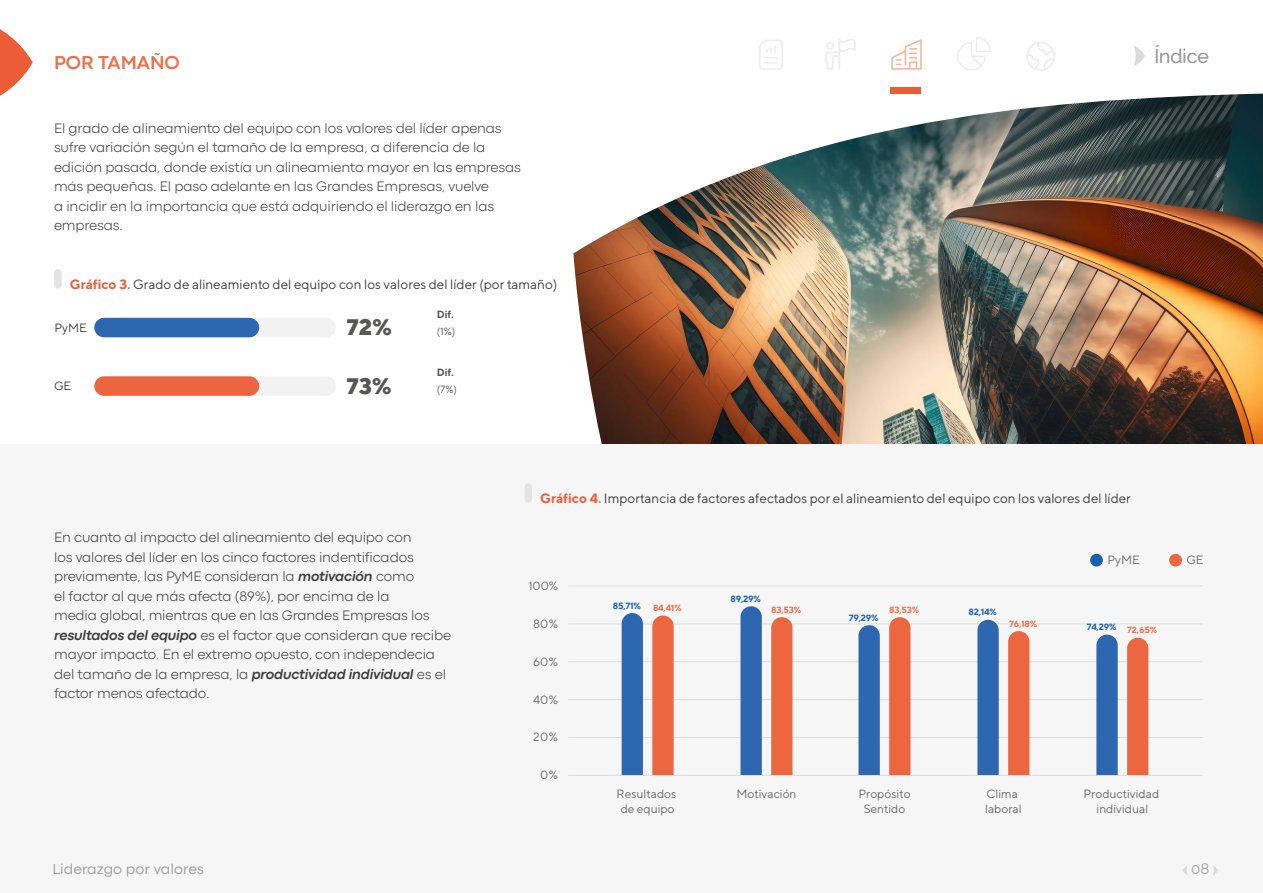
<style>
.page{position:relative;width:1263px;height:893px;background:#fff}
.page>*{position:absolute;margin:0;border:0;box-sizing:border-box;transform-origin:0 0}
.t1{font:800 22.5px "TT Norms";color:#575756}
.t2{font:700 19.5px "Codec Pro";color:#ee6f49}
.t3{font:19.5px "Raleway";color:#9d9d9c}
.t4{font:15px "Codec Pro News";color:#9d9d9c}
.t5{font:15px "Raleway";color:#9d9d9c}
.t6{font:300 14.25px/19.5px "Codec Pro";letter-spacing:-.01em;color:#3c3c3b}
.t7{font:13.5px "TT Norms";color:#3c3c3b}
.t8{font:12px/14.4px "TT Norms";color:#676767;text-align:center}
.t9{font:12px "TT Norms";color:#3c3c3b}
.t10{font:10.5px "TT Norms";color:#575756}
.t11{font:700 10.5px "TT Norms";color:#575756}
.t12{font:700 9px "TT Norms";letter-spacing:-.025em;color:#1961ac}
.t13{font:700 9px "TT Norms";letter-spacing:-.025em;color:#ee6f49}
.s1{font-weight:700;color:#eb5c37}
.s2{font-weight:700;font-style:italic}
.s3{color:#ee6f49}
</style>
<div class="page">
<svg style="left:1026px;top:42px;width:29px;height:29px"></svg>
<img style="left:573px;top:94px;width:690px;height:350px">
<svg style="left:825px;top:38px;width:31px;height:31px"></svg>
<div style="left:0;top:445px;width:1263px;height:448px;background:#f6f6f6"></div>
<svg style="left:1213px;top:866px;width:5px;height:9px"></svg>
<svg style="left:1182px;top:866px;width:6px;height:9px"></svg>
<svg style="left:891px;top:39px;width:31px;height:31px"></svg>
<svg style="left:957px;top:37px;width:34px;height:34px"></svg>
<svg style="left:759px;top:40px;width:24px;height:30px"></svg>
<div style="left:891px;top:87px;width:30px;height:7px;background:#eb5c37"></div>
<svg style="left:1134px;top:46px;width:11px;height:20px"></svg>
<svg style="left:0;top:29px;width:33px;height:67px"></svg>
<div style="left:54px;top:273px;width:8px;height:12px;background:#e3e3e3"></div>
<hr style="left:568px;top:737px;width:635px;height:1px;background:#dcdcdc">
<hr style="left:568px;top:661px;width:635px;height:1px;background:#dcdcdc">
<hr style="left:568px;top:699px;width:635px;height:1px;background:#dcdcdc">
<hr style="left:568px;top:623px;width:635px;height:1px;background:#dcdcdc">
<hr style="left:568px;top:586px;width:635px;height:1px;background:#dcdcdc">
<hr style="left:568px;top:775px;width:635px;height:1px;background:#dcdcdc">
<div style="left:622px;top:613px;width:21px;height:162px;background:#2c67b0"></div>
<svg style="left:652px;top:615px;width:22px;height:160px;background:#ec6d48"></svg>
<svg style="left:740px;top:606px;width:22px;height:169px;background:#356db3"></svg>
<div style="left:771px;top:617px;width:21px;height:158px;background:#ec6640"></div>
<svg style="left:858px;top:625px;width:22px;height:150px;background:#356db3"></svg>
<div style="left:889px;top:617px;width:21px;height:158px;background:#ec6640"></div>
<svg style="left:977px;top:620px;width:22px;height:155px;background:#356db3"></svg>
<div style="left:1008px;top:631px;width:21px;height:144px;background:#ec6640"></div>
<svg style="left:1096px;top:635px;width:22px;height:140px;background:#356db3"></svg>
<div style="left:1127px;top:638px;width:21px;height:137px;background:#ec6640"></div>
<div style="left:1090px;top:554px;width:13px;height:13px;background:#1961ac;border-radius:50%"></div>
<div style="left:1169px;top:554px;width:13px;height:13px;background:#ec6640;border-radius:50%"></div>
<div style="left:524px;top:487px;width:8px;height:12px;background:#e3e3e3"></div>
<div style="left:104px;top:318px;width:222px;height:19px;background:#f2f2f2"></div>
<div style="left:104px;top:376px;width:222px;height:20px;background:#f2f2f2"></div>
<div style="left:94px;top:318px;width:165px;height:19px;background:#2c67b0;border-radius:10px"></div>
<div style="left:94px;top:376px;width:165px;height:20px;background:#ec6540;border-radius:10px"></div>
<h2 class="t2" style="left:54px;top:51px;width:127px">POR TAMAÑO</h2>
<h2 class="t3" style="left:1154px;top:45px;width:56px">Índice</h2>
<p class="t6" style="left:54px;top:118px;width:468px">El grado de alineamiento del equipo con los valores del líder apenas sufre variación según el tamaño de la empresa, a diferencia de la edición pasada, donde existía un alineamiento mayor en las empresas más pequeñas. El paso adelante en las Grandes Empresas, vuelve<br>a incidir en la importancia que está adquiriendo el liderazgo en las empresas.</p>
<p class="t7" style="left:70px;top:276px;width:489px"><span class="s1">Gráfico 3.</span> Grado de alineamiento del equipo con los valores del líder (por tamaño)</p>
<p class="t9" style="left:54px;top:320px;width:34px">PyME</p>
<p class="t9" style="left:54px;top:379px;width:19px">GE</p>
<h1 class="t1" style="left:346px;top:313px;width:47px">72%</h1>
<h1 class="t1" style="left:346px;top:372px;width:47px">73%</h1>
<p class="t11" style="left:437px;top:308px;width:18px">Dif.</p>
<p class="t10" style="left:437px;top:325px;width:20px">(1%)</p>
<p class="t11" style="left:437px;top:366px;width:18px">Dif.</p>
<p class="t10" style="left:437px;top:383px;width:22px">(7%)</p>
<p class="t6" style="left:54px;top:527px;width:399px">En cuanto al impacto del alineamiento del equipo con<br>los valores del líder en los cinco factores indentificados previamente, las PyME consideran la <span class="s2">motivación</span> como<br>el factor al que más afecta (89%), por encima de la<br>media global, mientras que en las Grandes Empresas los <span class="s2">resultados del equipo</span> es el factor que consideran que recibe mayor impacto. En el extremo opuesto, con independecia del tamaño de la empresa, la <span class="s2">productividad individual</span> es el factor menos afectado.</p>
<p class="t4" style="left:52px;top:860px;width:153px">Liderazgo por valores</p>
<p class="t7" style="left:540px;top:490px;width:592px"><span class="s1">Gráfico 4.</span> Importancia de factores afectados por el alineamiento del equipo con los valores del líder</p>
<p class="t8" style="left:528px;top:578px;width:31px">100%</p>
<p class="t8" style="left:533px;top:616px;width:26px">80%</p>
<p class="t8" style="left:533px;top:654px;width:26px">60%</p>
<p class="t8" style="left:533px;top:692px;width:26px">40%</p>
<p class="t8" style="left:533px;top:730px;width:26px">20%</p>
<p class="t8" style="left:540px;top:768px;width:19px">0%</p>
<p class="t12" style="left:613px;top:600px;width:30px">85,71%</p>
<p class="t13" style="left:653px;top:602px;width:30px">84,41%</p>
<p class="t12" style="left:730px;top:593px;width:32px">89,29%</p>
<p class="t13" style="left:771px;top:604px;width:31px">83,53%</p>
<p class="t8" style="left:1107px;top:553px;width:34px">PyME</p>
<p class="t8" style="left:1186px;top:553px;width:19px">GE</p>
<p class="t12" style="left:849px;top:612px;width:31px">79,29%</p>
<p class="t13" style="left:889px;top:604px;width:31px">83,53%</p>
<p class="t12" style="left:968px;top:606px;width:30px">82,14%</p>
<p class="t13" style="left:1009px;top:618px;width:30px">76,18%</p>
<p class="t12" style="left:1087px;top:621px;width:72px">74,29% <span class="s3">72,65%</span></p>
<p class="t8" style="left:617px;top:787px;width:61px">Resultados de equipo</p>
<p class="t8" style="left:736px;top:787px;width:62px">Motivación</p>
<p class="t8" style="left:858px;top:787px;width:54px">Propósito<br>Sentido</p>
<p class="t8" style="left:985px;top:787px;width:38px;text-align:left">Clima laboral</p>
<p class="t8" style="left:1083px;top:787px;width:77px">Productividad individual</p>
<p class="t5" style="left:1191px;top:860px;width:20px">08</p>
</div>
